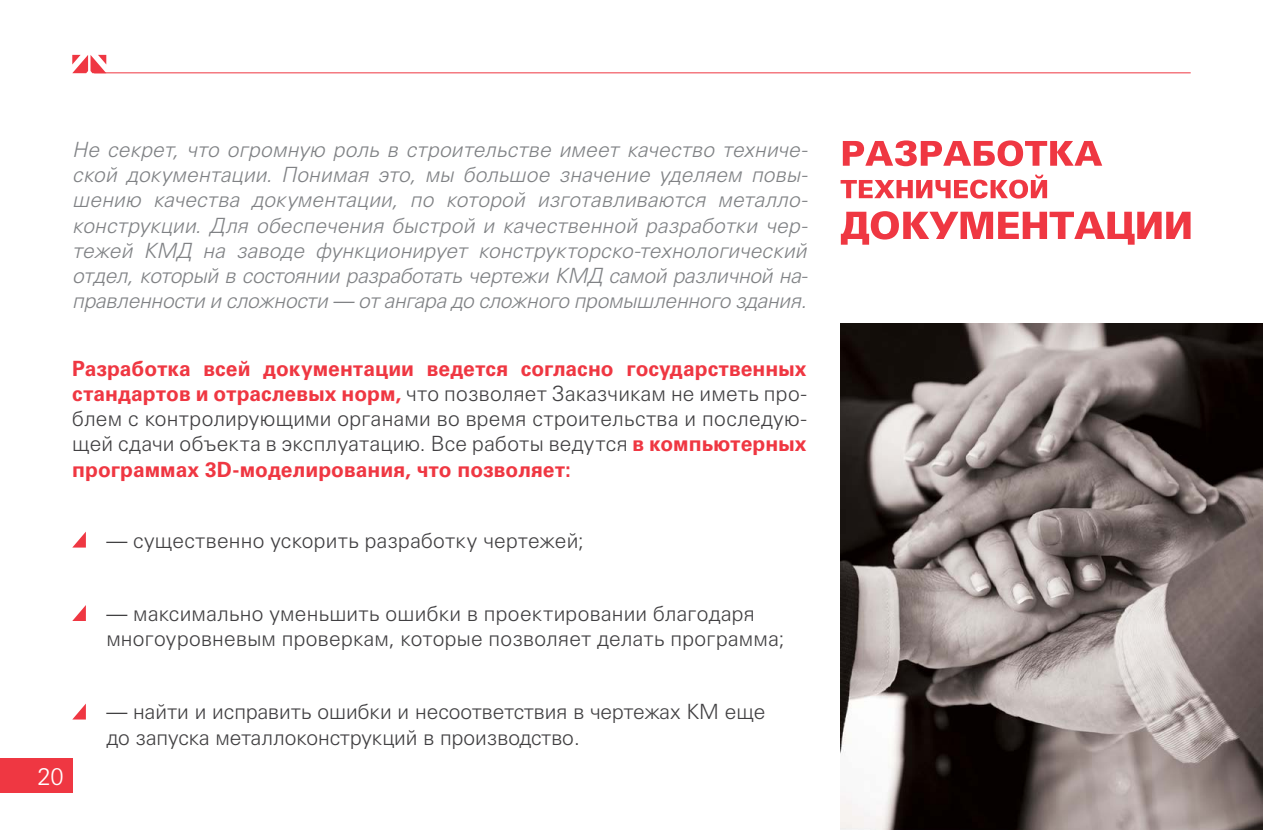
<style>
.page{position:relative;width:1263px;height:830px;background:#fff}
.page>*{position:absolute;margin:0;border:0;box-sizing:border-box;transform-origin:0 0}
.t1{font:24px "Univers Light C";color:#fff}
.t2{font:italic 21px/25.2px "Univers Light C";letter-spacing:-.01em;color:#808285;text-align:justify}
.t3{font:21px/25.2px "Univers Light C";letter-spacing:.01em;color:#414042}
.t4{font:700 21px "Univers C";color:#ef3742}
.s1{font-family:"Univers C";font-weight:700;color:#ef3742}
</style>
<div class="page">
<hr style="left:94px;top:72px;width:1097px;height:1px;background:#ef3742">
<svg style="left:72px;top:55px;width:34px;height:18px"></svg>
<div style="left:0;top:758px;width:72px;height:34px;background:#ef3742"></div>
<img style="left:840px;top:323px;width:423px;height:506px">
<svg style="left:73px;top:531px;width:13px;height:16px"></svg>
<svg style="left:73px;top:605px;width:13px;height:15px"></svg>
<svg style="left:73px;top:703px;width:13px;height:16px"></svg>
<svg style="left:841px;top:211px;width:349px;height:33px"></svg>
<svg style="left:840px;top:174px;width:207px;height:24px"></svg>
<svg style="left:843px;top:140px;width:259px;height:26px"></svg>
<p class="t2" style="left:72px;top:137px;width:737px">Не секрет, что огромную роль в строительстве имеет качество техниче&shy;ской документации. Понимая это, мы большое значение уделяем повы&shy;шению качества документации, по которой изготавливаются металло&shy;конструкции. Для обеспечения быстрой и качественной разработки чер&shy;тежей КМД на заводе функционирует конструкторско-технологический отдел, который в состоянии разработать чертежи КМД самой различной на&shy;правленности и сложности — от ангара до сложного промышленного здания.</p>
<p class="t4" style="left:72px;top:355px;width:736px">Разработка всей документации ведется согласно государственных</p>
<p class="t3" style="left:72px;top:380px;width:736px;text-align:justify"><span class="s1">стандартов и отраслевых норм,</span> что позволяет Заказчикам не иметь про&shy;блем с контролирующими органами во время строительства и последую&shy;щей сдачи объекта в эксплуатацию. Все работы ведутся <span class="s1">в компьютерных</span></p>
<p class="t4" style="left:72px;top:456px;width:500px">программах 3D-моделирования, что позволяет:</p>
<p class="t3" style="left:106px;top:527px;width:479px">— существенно ускорить разработку чертежей;</p>
<p class="t1" style="left:37px;top:762px;width:28px">20</p>
<p class="t3" style="left:106px;top:600px;width:680px">— максимально уменьшить ошибки в проектировании благодаря многоуровневым проверкам, которые позволяет делать программа;</p>
<p class="t3" style="left:106px;top:699px;width:661px">— найти и исправить ошибки и несоответствия в чертежах КМ еще до запуска металлоконструкций в производство.</p>
</div>
